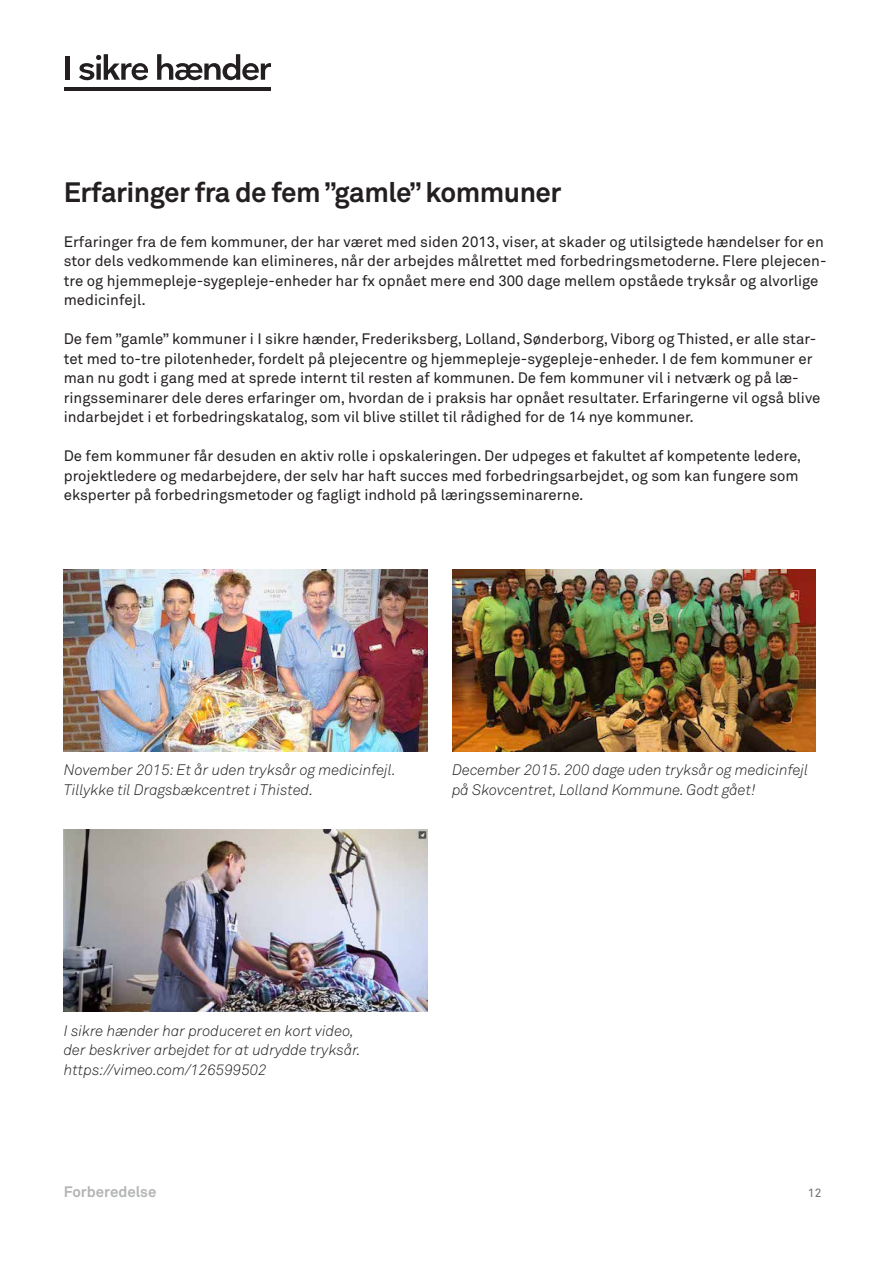
<style>
.page{position:relative;width:893px;height:1263px;background:#fff}
.page>*{position:absolute;margin:0;border:0;box-sizing:border-box;transform-origin:0 0}
.t1{font:700 27.75px "Akkurat";letter-spacing:-.02em;color:#231f20}
.t2{font:15px/19.5px "Akkurat";color:#231f20}
.t3{font:italic 300 15px/19.5px "Akkurat";color:#231f20}
.t4{font:700 15px "Akkurat";color:#b2b4b6}
.t5{font:12px "Akkurat";color:#6d6f71}
</style>
<div class="page">
<hr style="left:65px;top:87px;width:206px;height:3px;background:#231f20">
<div style="left:65px;top:56px;width:5px;height:24px;background:#231f20"></div>
<svg style="left:79px;top:54px;width:69px;height:26px"></svg>
<svg style="left:157px;top:54px;width:114px;height:26px"></svg>
<img style="left:64px;top:569px;width:363px;height:182px">
<img style="left:452px;top:569px;width:364px;height:182px">
<img style="left:64px;top:829px;width:363px;height:182px">
<h1 class="t1" style="left:64px;top:175px;width:499px">Erfaringer fra de fem ”gamle” kommuner</h1>
<p class="t2" style="left:64px;top:232px;width:764px">Erfaringer fra de fem kommuner, der har været med siden 2013, viser, at skader og utilsigtede hændelser for en stor dels vedkommende kan elimineres, når der arbejdes målrettet med forbedringsmetoderne. Flere plejecen&shy;tre og hjemmepleje-sygepleje-enheder har fx opnået mere end 300 dage mellem opståede tryksår og alvorlige medicinfejl.</p>
<p class="t2" style="left:64px;top:330px;width:758px">De fem ”gamle” kommuner i I sikre hænder, Frederiksberg, Lolland, Sønderborg, Viborg og Thisted, er alle star&shy;tet med to-tre pilotenheder, fordelt på plejecentre og hjemmepleje-sygepleje-enheder. I de fem kommuner er man nu godt i gang med at sprede internt til resten af kommunen. De fem kommuner vil i netværk og på læ&shy;ringsseminarer dele deres erfaringer om, hvordan de i praksis har opnået resultater. Erfaringerne vil også blive indarbejdet i et forbedringskatalog, som vil blive stillet til rådighed for de 14 nye kommuner.</p>
<p class="t2" style="left:64px;top:447px;width:739px">De fem kommuner får desuden en aktiv rolle i opskaleringen. Der udpeges et fakultet af kompetente ledere, projektledere og medarbejdere, der selv har haft succes med forbedringsarbejdet, og som kan fungere som eksperter på forbedringsmetoder og fagligt indhold på læringsseminarerne.</p>
<p class="t3" style="left:64px;top:760px;width:334px">November 2015: Et år uden tryksår og medicinfejl.<br>Tillykke til Dragsbækcentret i Thisted.</p>
<p class="t3" style="left:452px;top:760px;width:358px">December 2015. 200 dage uden tryksår og medicinfejl på Skovcentret, Lolland Kommune. Godt gået!</p>
<p class="t3" style="left:64px;top:1021px;width:298px">I sikre hænder har produceret en kort video, der beskriver arbejdet for at udrydde tryksår. https://vimeo.com/126599502</p>
<p class="t4" style="left:64px;top:1182px;width:94px">Forberedelse</p>
<p class="t5" style="left:808px;top:1185px;width:15px">12</p>
</div>
